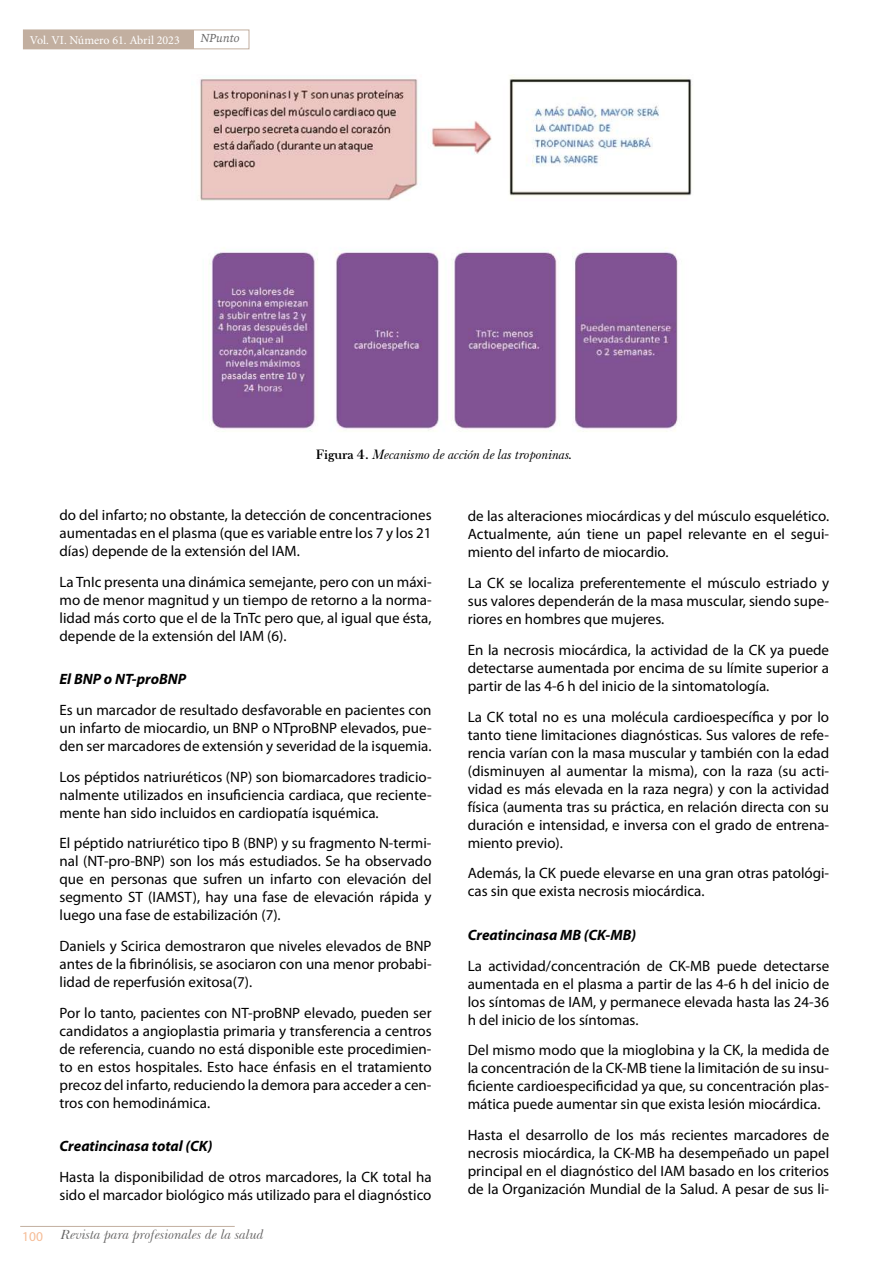
<style>
.page{position:relative;width:893px;height:1263px;background:#fff}
.page>*{position:absolute;margin:0;border:0;box-sizing:border-box;transform-origin:0 0}
.t1{font:15px/18px "Myriad Pro";color:#000;text-align:justify}
.t2{font:italic 700 15px "Myriad Pro";color:#000}
.t3{font:italic 13.5px "Baskerville F";color:#000}
.t4{font:italic 13.5px "Baskerville BT";color:#646363}
.t5{font:13.5px "Myriad Pro";color:#f6bc96}
.t6{font:12px "Minion Pro";color:#fff}
.t7{font:italic 12px "Source Serif Variable";color:#646363}
.s1{font-weight:700;font-style:normal}
</style>
<div class="page">
<div style="left:23px;top:30px;width:226px;height:19px;border:1px solid #c2afa0"></div>
<div style="left:23px;top:30px;width:171px;height:19px;background:#c2afa0"></div>
<hr style="left:20px;top:1226px;width:215px;height:1px;background:#c2afa0">
<img style="left:197px;top:75px;width:495px;height:357px">
<p class="t6" style="left:30px;top:32px;width:152px">Vol. VI. Número 61. Abril 2023</p>
<p class="t7" style="left:200px;top:30px;width:40px">NPunto</p>
<p class="t3" style="left:316px;top:447px;width:258px"><span class="s1">Figura 4.</span> Mecanismo de acción de las troponinas.</p>
<p class="t1" style="left:60px;top:506px;width:374px">do del infarto; no obstante, la detección de concentraciones aumentadas en el plasma (que es variable entre los 7 y los 21 días) depende de la extensión del IAM.</p>
<p class="t1" style="left:60px;top:572px;width:374px">La TnIc presenta una dinámica semejante, pero con un máxi&shy;mo de menor magnitud y un tiempo de retorno a la norma&shy;lidad más corto que el de la TnTc pero que, al igual que ésta, depende de la extensión del IAM (6).</p>
<p class="t2" style="left:60px;top:671px;width:128px">El BNP o NT-proBNP</p>
<p class="t1" style="left:60px;top:701px;width:374px">Es un marcador de resultado desfavorable en pacientes con un infarto de miocardio, un BNP o NTproBNP elevados, pue&shy;den ser marcadores de extensión y severidad de la isquemia.</p>
<p class="t1" style="left:60px;top:767px;width:374px">Los péptidos natriuréticos (NP) son biomarcadores tradicio&shy;nalmente utilizados en insuficiencia cardiaca, que reciente&shy;mente han sido incluidos en cardiopatía isquémica.</p>
<p class="t1" style="left:60px;top:834px;width:374px">El péptido natriurético tipo B (BNP) y su fragmento N-termi&shy;nal (NT-pro-BNP) son los más estudiados. Se ha observado que en personas que sufren un infarto con elevación del segmento ST (IAMST), hay una fase de elevación rápida y luego una fase de estabilización (7).</p>
<p class="t1" style="left:60px;top:937px;width:374px">Daniels y Scirica demostraron que niveles elevados de BNP antes de la fibrinólisis, se asociaron con una menor probabi&shy;lidad de reperfusión exitosa(7).</p>
<p class="t1" style="left:60px;top:1004px;width:374px">Por lo tanto, pacientes con NT-proBNP elevado, pueden ser candidatos a angioplastia primaria y transferencia a centros de referencia, cuando no está disponible este procedimien&shy;to en estos hospitales. Esto hace énfasis en el tratamiento precoz del infarto, reduciendo la demora para acceder a cen&shy;tros con hemodinámica.</p>
<p class="t2" style="left:60px;top:1138px;width:155px">Creatincinasa total (CK)</p>
<p class="t1" style="left:60px;top:1168px;width:374px">Hasta la disponibilidad de otros marcadores, la CK total ha sido el marcador biológico más utilizado para el diagnóstico</p>
<p class="t5" style="left:22px;top:1228px;width:22px">100</p>
<p class="t4" style="left:61px;top:1227px;width:205px">Revista para profesionales de la salud</p>
<p class="t1" style="left:468px;top:507px;width:363px">de las alteraciones miocárdicas y del músculo esquelético.<br>Actualmente, aún tiene un papel relevante en el segui&shy;miento del infarto de miocardio.</p>
<p class="t1" style="left:468px;top:574px;width:363px">La CK se localiza preferentemente el músculo estriado y sus valores dependerán de la masa muscular, siendo supe&shy;riores en hombres que mujeres.</p>
<p class="t1" style="left:468px;top:640px;width:363px">En la necrosis miocárdica, la actividad de la CK ya puede detectarse aumentada por encima de su límite superior a partir de las 4-6 h del inicio de la sintomatología.</p>
<p class="t1" style="left:468px;top:707px;width:363px">La CK total no es una molécula cardioespecífica y por lo tanto tiene limitaciones diagnósticas. Sus valores de refe&shy;rencia varían con la masa muscular y también con la edad (disminuyen al aumentar la misma), con la raza (su acti&shy;vidad es más elevada en la raza negra) y con la actividad física (aumenta tras su práctica, en relación directa con su duración e intensidad, e inversa con el grado de entrena&shy;miento previo).</p>
<p class="t1" style="left:468px;top:864px;width:363px">Además, la CK puede elevarse en una gran otras patológi&shy;cas sin que exista necrosis miocárdica.</p>
<p class="t2" style="left:468px;top:926px;width:170px">Creatincinasa MB (CK-MB)</p>
<p class="t1" style="left:468px;top:956px;width:363px">La actividad/concentración de CK-MB puede detectarse aumentada en el plasma a partir de las 4-6 h del inicio de los síntomas de IAM, y permanece elevada hasta las 24-36 h del inicio de los síntomas.</p>
<p class="t1" style="left:468px;top:1041px;width:363px">Del mismo modo que la mioglobina y la CK, la medida de la concentración de la CK-MB tiene la limitación de su insu&shy;ficiente cardioespecificidad ya que, su concentración plas&shy;mática puede aumentar sin que exista lesión miocárdica.</p>
<p class="t1" style="left:468px;top:1126px;width:363px">Hasta el desarrollo de los más recientes marcadores de necrosis miocárdica, la CK-MB ha desempeñado un papel principal en el diagnóstico del IAM basado en los criterios de la Organización Mundial de la Salud. A pesar de sus li-</p>
</div>
